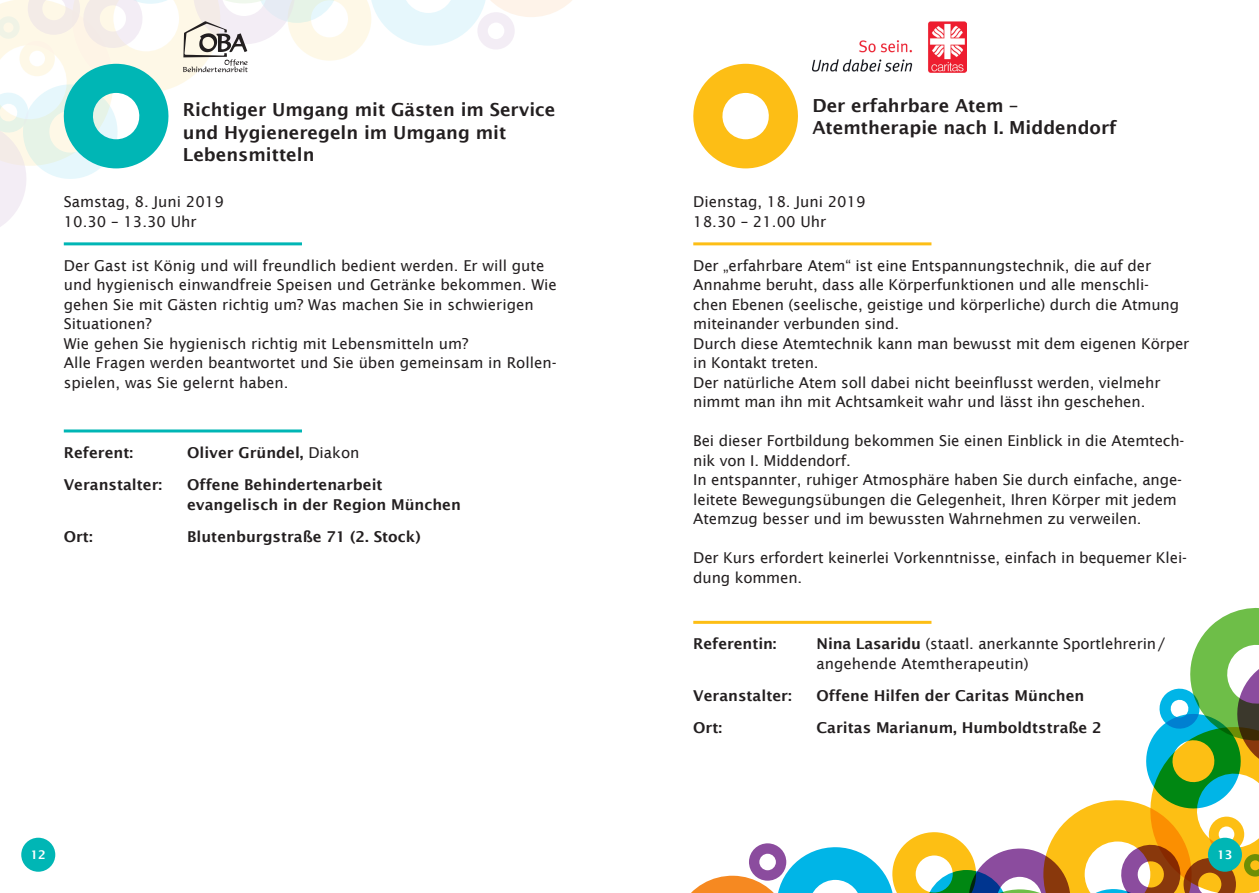
<style>
.page{position:relative;width:1259px;height:893px;background:#fff}
.page>*{position:absolute;margin:0;border:0;box-sizing:border-box;transform-origin:0 0}
.t1{font:600 18px/22.5px "Lucida Sans";color:#231f20}
.t2{font:15px/19.5px "Lucida Sans";letter-spacing:-.01em;color:#231f20}
.t3{font:600 15px/19.5px "Lucida Sans";color:#231f20}
.t4{font:600 12px "Lucida Sans";color:#fff}
.s1{font-weight:400}
.s2{font-weight:600}
</style>
<div class="page">
<svg style="left:691px;top:608px;width:568px;height:285px"></svg>
<div style="left:21px;top:838px;width:34px;height:34px;background:#00b6b5;border-radius:50%"></div>
<div style="left:1208px;top:838px;width:34px;height:34px;background:#00b6b5;border-radius:50%"></div>
<hr style="left:64px;top:429px;width:238px;height:3px;background:#00b6b5">
<hr style="left:64px;top:242px;width:238px;height:3px;background:#00b6b5">
<svg style="left:693px;top:64px;width:105px;height:104px"></svg>
<hr style="left:693px;top:621px;width:238px;height:3px;background:#fdbe15">
<hr style="left:693px;top:242px;width:238px;height:3px;background:#fdbe15">
<svg style="left:0;top:0;width:572px;height:227px"></svg>
<img style="left:812px;top:21px;width:155px;height:51px">
<p class="t1" style="left:183px;top:99px;width:374px">Richtiger Umgang mit Gästen im Service und Hygieneregeln im Umgang mit<br>Lebensmitteln</p>
<p class="t2" style="left:64px;top:192px;width:162px">Samstag, 8. Juni 2019<br>10.30 – 13.30 Uhr</p>
<p class="t2" style="left:64px;top:256px;width:494px">Der Gast ist König und will freundlich bedient werden. Er will gute und hygienisch einwandfreie Speisen und Getränke bekommen. Wie gehen Sie mit Gästen richtig um? Was machen Sie in schwierigen Situationen?<br>Wie gehen Sie hygienisch richtig mit Lebensmitteln um?<br>Alle Fragen werden beantwortet und Sie üben gemeinsam in Rollen&shy;spielen, was Sie gelernt haben.</p>
<p class="t3" style="left:64px;top:443px;width:71px">Referent:</p>
<p class="t3" style="left:187px;top:443px;width:174px">Oliver Gründel, <span class="s1">Diakon</span></p>
<p class="t3" style="left:64px;top:475px;width:100px">Veranstalter:</p>
<p class="t3" style="left:187px;top:475px;width:275px">Offene Behindertenarbeit evangelisch in der Region München</p>
<p class="t3" style="left:64px;top:527px;width:30px">Ort:</p>
<p class="t3" style="left:187px;top:527px;width:235px">Blutenburgstraße 71 (2. Stock)</p>
<p class="t1" style="left:812px;top:94px;width:306px">Der erfahrbare Atem –<br>Atemtherapie nach I. Middendorf</p>
<p class="t2" style="left:693px;top:192px;width:174px">Dienstag, 18. Juni 2019<br>18.30 – 21.00 Uhr</p>
<p class="t2" style="left:693px;top:256px;width:497px">Der „erfahrbare Atem“ ist eine Entspannungstechnik, die auf der Annahme beruht, dass alle Körperfunktionen und alle menschli-<br>chen Ebenen (seelische, geistige und körperliche) durch die Atmung miteinander verbunden sind.<br>Durch diese Atemtechnik kann man bewusst mit dem eigenen Körper in Kontakt treten.<br>Der natürliche Atem soll dabei nicht beeinflusst werden, vielmehr nimmt man ihn mit Achtsamkeit wahr und lässt ihn geschehen.</p>
<p class="t2" style="left:693px;top:431px;width:493px">Bei dieser Fortbildung bekommen Sie einen Einblick in die Atemtech&shy;nik von I. Middendorf.<br>In entspannter, ruhiger Atmosphäre haben Sie durch einfache, ange&shy;leitete Bewegungsübungen die Gelegenheit, Ihren Körper mit jedem Atemzug besser und im bewussten Wahrnehmen zu verweilen.</p>
<p class="t2" style="left:693px;top:548px;width:495px">Der Kurs erfordert keinerlei Vorkenntnisse, einfach in bequemer Klei&shy;dung kommen.</p>
<p class="t3" style="left:693px;top:634px;width:85px">Referentin:</p>
<p class="t2" style="left:816px;top:634px;width:350px"><span class="s2">Nina Lasaridu</span> (staatl. anerkannte Sportlehrerin/ angehende Atemtherapeutin)</p>
<p class="t3" style="left:693px;top:686px;width:100px">Veranstalter:</p>
<p class="t3" style="left:816px;top:686px;width:269px">Offene Hilfen der Caritas München</p>
<p class="t3" style="left:693px;top:718px;width:30px">Ort:</p>
<p class="t3" style="left:816px;top:718px;width:286px">Caritas Marianum, Humboldtstraße 2</p>
<p class="t4" style="left:31px;top:848px;width:17px">12</p>
<p class="t4" style="left:1217px;top:848px;width:17px">13</p>
</div>
